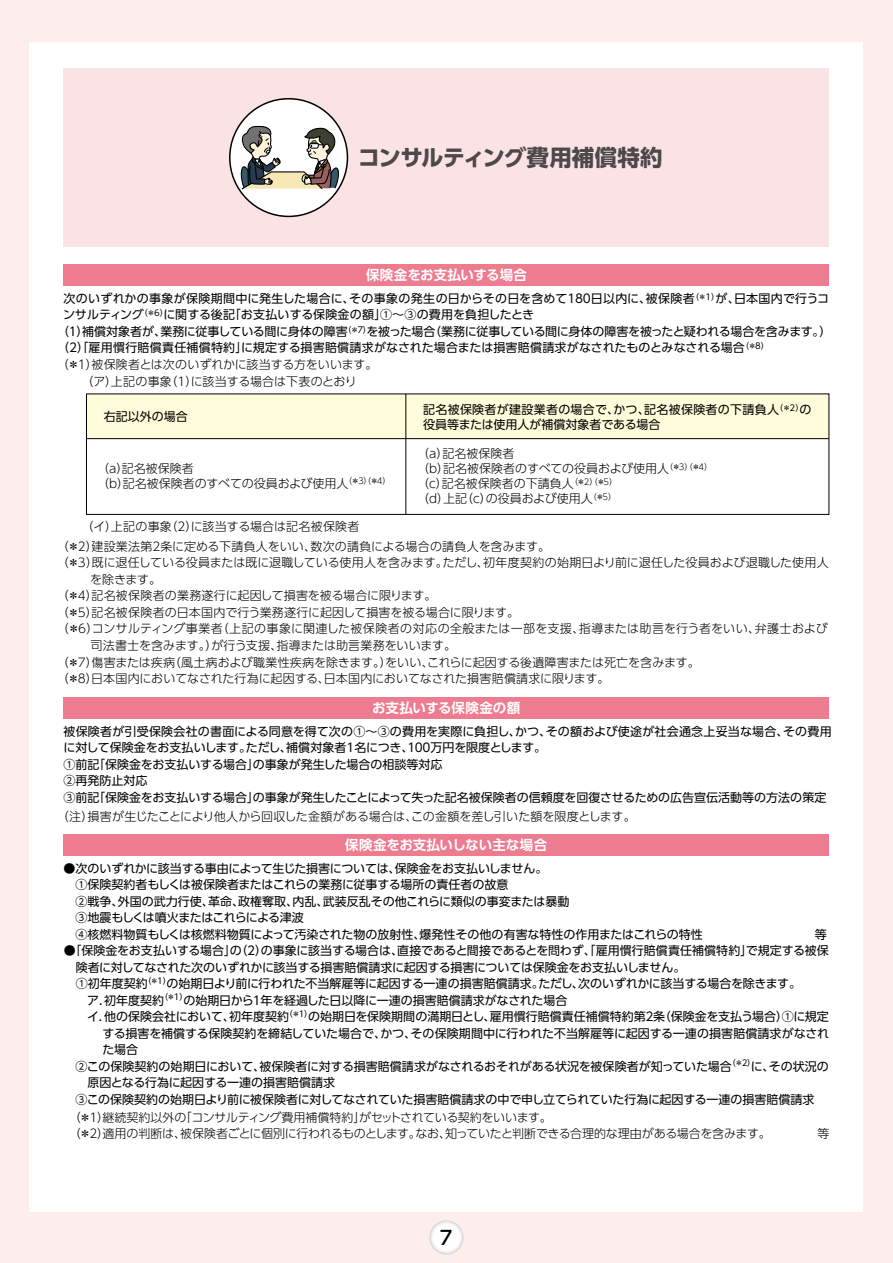
<style>
.page{position:relative;width:893px;height:1263px;background:#fdeeed}
.page>*{position:absolute;margin:0;border:0;box-sizing:border-box;transform-origin:0 0}
.t1{font:700 22.5px "UD Shin Go Pro";letter-spacing:-.025em;color:#4c4948}
.t2{font:500 19.2px "UD Shin Go Pro";color:#000}
.t3{font:700 13.5px "UD Shin Go Pro De";letter-spacing:.005em;color:#fff}
.t4{font:12px/16.5px "UD Shin Go Pro";color:#000}
.t5{font:300 12px/15px "UD Shin Go Pro";color:#000}
.t6{font:300 12px "UD Shin Go Pro";letter-spacing:.02em;color:#000}
.t7{font:300 12px/16.5px "UD Shin Go Pro";letter-spacing:-.025em;color:#000}
.t8{font:12px "UD Shin Go Pro";letter-spacing:-.025em;color:#000}
.t9{font:12px/15px "UD Shin Go Pro";letter-spacing:.025em;color:#000}
</style>
<div class="page">
<div style="left:30px;top:43px;width:833px;height:1169px;background:#fff"></div>
<div style="left:64px;top:68px;width:765px;height:179px;background:#fbe3e5"></div>
<div style="left:64px;top:264px;width:765px;height:21px;background:#ed7c90"></div>
<div style="left:230px;top:99px;width:117px;height:117px;background:#fff;border-radius:50%"></div>
<div style="left:64px;top:697px;width:765px;height:22px;background:#ed7c90"></div>
<div style="left:64px;top:834px;width:765px;height:21px;background:#ed7c90"></div>
<div style="left:86px;top:394px;width:743px;height:45px;background:#fffcdb"></div>
<hr style="left:86px;top:438px;width:743px;height:1px;background:#000">
<div style="left:86px;top:393px;width:743px;height:122px;border:1px solid #000"></div>
<hr style="left:405px;top:394px;width:1px;height:120px;background:#000">
<svg style="left:240px;top:125px;width:100px;height:93px"></svg>
<svg style="left:429px;top:1220px;width:34px;height:34px"></svg>
<h1 class="t1" style="left:358px;top:139px;width:306px">コンサルティング費用補償特約</h1>
<p class="t3" style="left:366px;top:264px;width:163px">保険金をお支払いする場合</p>
<p class="t4" style="left:64px;top:289px;width:767px">次のいずれかの事象が保険期間中に発生した場合に、その事象の発生の日からその日を含めて１８０日以内に、被保険者<sup>（＊１）</sup>が、日本国内で行うコ</p>
<p class="t4" style="left:63px;top:306px;width:473px">ンサルティング<sup>（＊６）</sup>に関する後記「お支払いする保険金の額」①～③の費用を負担したとき</p>
<p class="t8" style="left:57px;top:321px;width:776px">（１）補償対象者が、業務に従事している間に身体の障害<sup>（＊７）</sup>を被った場合（業務に従事している間に身体の障害を被ったと疑われる場合を含みます。）</p>
<p class="t4" style="left:57px;top:339px;width:714px">（２「）雇用慣行賠償責任補償特約」に規定する損害賠償請求がなされた場合または損害賠償請求がなされたものとみなされる場合<sup>（＊８）</sup></p>
<p class="t5" style="left:57px;top:357px;width:322px">（＊１）被保険者とは次のいずれかに該当する方をいいます。</p>
<p class="t5" style="left:81px;top:373px;width:277px">（ア）上記の事象（１）に該当する場合は下表のとおり</p>
<p class="t4" style="left:104px;top:407px;width:86px">右記以外の場合</p>
<p class="t5" style="left:97px;top:460px;width:295px">（ａ）記名被保険者<br>（ｂ）記名被保険者のすべての役員および使用人<sup>（＊３（）＊４）</sup></p>
<p class="t6" style="left:81px;top:517px;width:280px">（イ）上記の事象（２）に該当する場合は記名被保険者</p>
<p class="t9" style="left:423px;top:401px;width:390px">記名被保険者が建設業者の場合で、かつ、記名被保険者の下請負人<sup>（＊２）</sup>の役員等または使用人が補償対象者である場合</p>
<p class="t5" style="left:417px;top:446px;width:297px">（ａ）記名被保険者<br>（ｂ）記名被保険者のすべての役員および使用人<sup>（＊３（）＊４）</sup>（ｃ）記名被保険者の下請負人<sup>（＊２（）＊５）<br></sup>（ｄ）上記（ｃ）の役員および使用人<sup>（＊５）</sup></p>
<p class="t6" style="left:57px;top:537px;width:495px">（＊２）建設業法第２条に定める下請負人をいい、数次の請負による場合の請負人を含みます。</p>
<p class="t5" style="left:57px;top:555px;width:773px">（＊３）既に退任している役員または既に退職している使用人を含みます。ただし、初年度契約の始期日より前に退任した役員および退職した使用人</p>
<p class="t5" style="left:90px;top:571px;width:72px">を除きます。</p>
<p class="t5" style="left:57px;top:588px;width:381px">（＊４）記名被保険者の業務遂行に起因して損害を被る場合に限ります。</p>
<p class="t5" style="left:57px;top:604px;width:464px">（＊５）記名被保険者の日本国内で行う業務遂行に起因して損害を被る場合に限ります。</p>
<p class="t6" style="left:57px;top:619px;width:772px">（＊６）コンサルティング事業者（上記の事象に関連した被保険者の対応の全般または一部を支援、指導または助言を行う者をいい、弁護士および</p>
<p class="t5" style="left:91px;top:637px;width:367px">司法書士を含みます。）が行う支援、指導または助言業務をいいます。</p>
<p class="t5" style="left:57px;top:654px;width:644px">（＊７）傷害または疾病（風土病および職業性疾病を除きます。）をいい、これらに起因する後遺障害または死亡を含みます。</p>
<p class="t5" style="left:57px;top:670px;width:554px">（＊８）日本国内においてなされた行為に起因する、日本国内においてなされた損害賠償請求に限ります。</p>
<p class="t3" style="left:372px;top:697px;width:149px">お支払いする保険金の額</p>
<p class="t4" style="left:64px;top:723px;width:770px">被保険者が引受保険会社の書面による同意を得て次の①～③の費用を実際に負担し、かつ、その額および使途が社会通念上妥当な場合、その費用に対して保険金をお支払いします。ただし、補償対象者１名につき、１００万円を限度とします。<br>①前記「保険金をお支払いする場合」の事象が発生した場合の相談等対応<br>②再発防止対応<br>③前記「保険金をお支払いする場合」の事象が発生したことによって失った記名被保険者の信頼度を回復させるための広告宣伝活動等の方法の策定</p>
<p class="t3" style="left:345px;top:834px;width:204px">保険金をお支払いしない主な場合</p>
<p class="t5" style="left:57px;top:808px;width:580px">（注）損害が生じたことにより他人から回収した金額がある場合は、この金額を差し引いた額を限度とします。</p>
<p class="t4" style="left:64px;top:859px;width:765px">●次のいずれかに該当する事由によって生じた損害については、保険金をお支払いしません。<br>　①保険契約者もしくは被保険者またはこれらの業務に従事する場所の責任者の故意<br>　②戦争、外国の武力行使、革命、政権奪取、内乱、武装反乱その他これらに類似の事変または暴動<br>　③地震もしくは噴火またはこれらによる津波<br>　④核燃料物質もしくは核燃料物質によって汚染された物の放射性、爆発性その他の有害な特性の作用またはこれらの特性　　　　　　　　　 等</p>
<p class="t4" style="left:64px;top:942px;width:767px">●「保険金をお支払いする場合」の（２）の事象に該当する場合は、直接であると間接であるとを問わず「、雇用慣行賠償責任補償特約」で規定する被保</p>
<p class="t4" style="left:76px;top:958px;width:611px">険者に対してなされた次のいずれかに該当する損害賠償請求に起因する損害については保険金をお支払いしません。</p>
<p class="t4" style="left:64px;top:975px;width:739px">　①初年度契約<sup>（＊１）</sup>の始期日より前に行われた不当解雇等に起因する一連の損害賠償請求。ただし、次のいずれかに該当する場合を除きます。</p>
<p class="t4" style="left:76px;top:991px;width:493px">　ア．初年度契約<sup>（＊１）</sup>の始期日から１年を経過した日以降に一連の損害賠償請求がなされた場合</p>
<p class="t4" style="left:76px;top:1008px;width:755px">　イ．他の保険会社において、初年度契約<sup>（＊１）</sup>の始期日を保険期間の満期日とし、雇用慣行賠償責任補償特約第２条（保険金を支払う場合）①に規定</p>
<p class="t4" style="left:102px;top:1024px;width:728px">する損害を補償する保険契約を締結していた場合で、かつ、その保険期間中に行われた不当解雇等に起因する一連の損害賠償請求がなされ</p>
<p class="t4" style="left:102px;top:1041px;width:37px">た場合</p>
<p class="t4" style="left:76px;top:1057px;width:755px">②この保険契約の始期日において、被保険者に対する損害賠償請求がなされるおそれがある状況を被保険者が知っていた場合<sup>（＊２）</sup>に、その状況の</p>
<p class="t4" style="left:88px;top:1074px;width:249px">原因となる行為に起因する一連の損害賠償請求</p>
<p class="t4" style="left:76px;top:1090px;width:740px">③この保険契約の始期日より前に被保険者に対してなされていた損害賠償請求の中で申し立てられていた行為に起因する一連の損害賠償請求</p>
<p class="t7" style="left:69px;top:1108px;width:762px">（＊１）継続契約以外の「コンサルティング費用補償特約」がセットされている契約をいいます。<br>（＊２）適用の判断は、被保険者ごとに個別に行われるものとします。なお、知っていたと判断できる合理的な理由がある場合を含みます。　　　　 等</p>
<h2 class="t2" style="left:440px;top:1222px;width:14px">7</h2>
</div>
